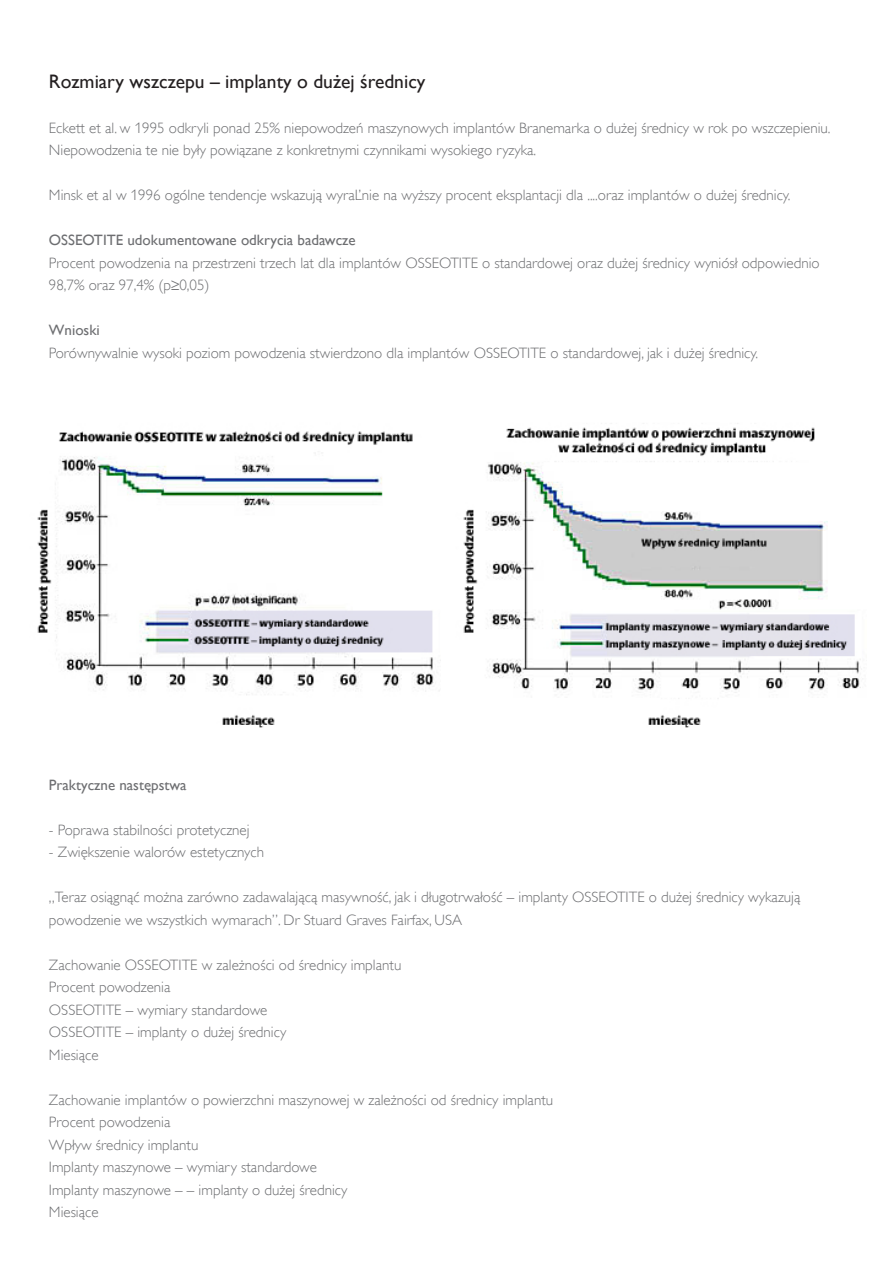
<style>
.page{position:relative;width:893px;height:1263px;background:#fff}
.page>*{position:absolute;margin:0;border:0;box-sizing:border-box;transform-origin:0 0}
.t1{font:19.5px "Gill Sans Alt One WGL";color:#231f20}
.t2{font:15px/22.5px "Gill Sans Alt One WGL Light";color:#6d6e71}
.t3{font:15px "Gill Sans Alt One WGL";color:#6d6e71}
</style>
<div class="page">
<img style="left:463px;top:423px;width:398px;height:305px">
<img style="left:37px;top:431px;width:403px;height:297px">
<h1 class="t1" style="left:49px;top:68px;width:378px">Rozmiary wszczepu – implanty o dużej średnicy</h1>
<p class="t2" style="left:49px;top:117px;width:783px">Eckett et al. w 1995 odkryli ponad 25% niepowodzeń maszynowych implantów Branemarka o dużej średnicy w rok po wszczepieniu.<br>Niepowodzenia te nie były powiązane z konkretnymi czynnikami wysokiego ryzyka.</p>
<p class="t2" style="left:49px;top:184px;width:743px">Minsk et al w 1996 ogólne tendencje wskazują wyraĽnie na wyższy procent eksplantacji dla ....oraz implantów o dużej średnicy.</p>
<p class="t3" style="left:49px;top:230px;width:308px">OSSEOTITE udokumentowane odkrycia badawcze</p>
<p class="t2" style="left:49px;top:252px;width:772px">Procent powodzenia na przestrzeni trzech lat dla implantów OSSEOTITE o standardowej oraz dużej średnicy wyniósł odpowiednio<br>98,7% oraz 97,4% (p≥0,05)</p>
<p class="t3" style="left:49px;top:320px;width:52px">Wnioski</p>
<p class="t2" style="left:49px;top:342px;width:711px">Porównywalnie wysoki poziom powodzenia stwierdzono dla implantów OSSEOTITE o standardowej, jak i dużej średnicy.</p>
<p class="t3" style="left:49px;top:774px;width:139px">Praktyczne następstwa</p>
<p class="t2" style="left:49px;top:818px;width:202px">- Poprawa stabilności protetycznej</p>
<p class="t2" style="left:49px;top:841px;width:217px">- Zwiększenie walorów estetycznych</p>
<p class="t2" style="left:49px;top:886px;width:753px">„Teraz osiągnąć można zarówno zadawalającą masywność, jak i długotrwałość – implanty OSSEOTITE o dużej średnicy wykazują powodzenie we wszystkich wymarach”. Dr Stuard Graves Fairfax, USA</p>
<p class="t2" style="left:49px;top:953px;width:354px">Zachowanie OSSEOTITE w zależności od średnicy implantu<br>Procent powodzenia<br>OSSEOTITE – wymiary standardowe<br>OSSEOTITE – implanty o dużej średnicy<br>Miesiące</p>
<p class="t2" style="left:49px;top:1088px;width:506px">Zachowanie implantów o powierzchni maszynowej w zależności od średnicy implantu Procent powodzenia<br>Wpływ średnicy implantu<br>Implanty maszynowe – wymiary standardowe<br>Implanty maszynowe – – implanty o dużej średnicy<br>Miesiące</p>
</div>
